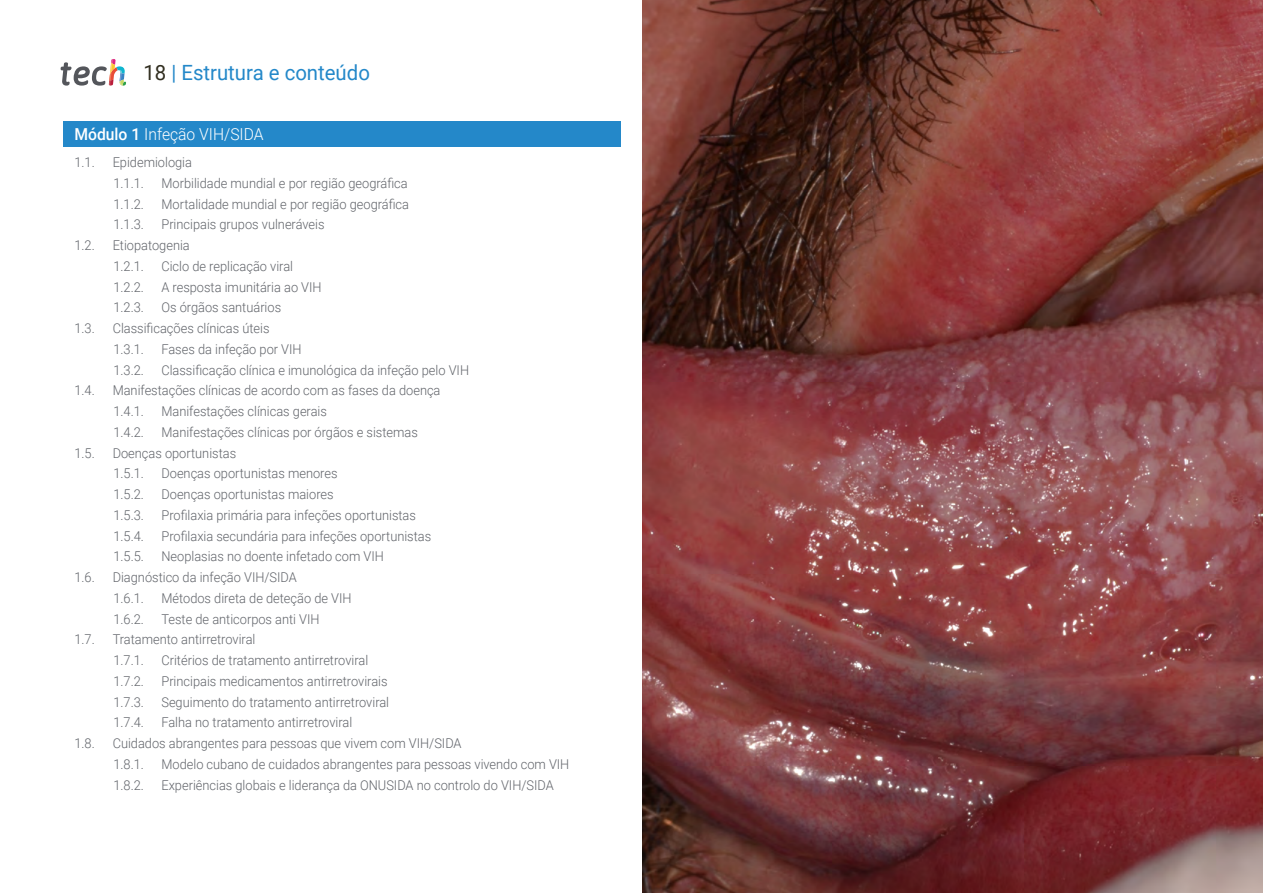
<style>
.page{position:relative;width:1263px;height:893px;background:#fff}
.page>*{position:absolute;margin:0;border:0;box-sizing:border-box;transform-origin:0 0}
.t1{font:21px "Roboto";color:#2488c9}
.t2{font:300 16.5px "Roboto";color:#fff;scale:.95 1}
.t3{font:300 13.5px/20.7px "Roboto";color:#61646a;scale:.95 1}
.s1{color:#312e20}
.s2{font-weight:500}
</style>
<div class="page">
<div style="left:63px;top:121px;width:558px;height:25px;background:#2488c9"></div>
<img style="left:642px;top:0;width:621px;height:893px">
<svg style="left:61px;top:59px;width:65px;height:27px"></svg>
<h1 class="t1" style="left:144px;top:57px;width:228px"><span class="s1">18</span> | Estrutura e conteúdo</h1>
<p class="t2" style="left:74px;top:123px;width:201px"><span class="s2">Módulo 1</span> Infeção VIH/SIDA</p>
<p class="t3" style="left:74px;top:151px;width:23px">1.1.</p>
<p class="t3" style="left:113px;top:151px;width:85px">Epidemiologia<br>1.1.1.</p>
<p class="t3" style="left:161px;top:172px;width:261px">Morbilidade mundial e por região geográfica</p>
<p class="t3" style="left:113px;top:193px;width:34px">1.1.2.</p>
<p class="t3" style="left:161px;top:193px;width:262px">Mortalidade mundial e por região geográfica</p>
<p class="t3" style="left:113px;top:214px;width:34px">1.1.3.</p>
<p class="t3" style="left:161px;top:214px;width:173px">Principais grupos vulneráveis</p>
<p class="t3" style="left:74px;top:234px;width:23px">1.2.</p>
<p class="t3" style="left:113px;top:234px;width:83px">Etiopatogenia<br>1.2.1.</p>
<p class="t3" style="left:161px;top:255px;width:140px">Ciclo de replicação viral</p>
<p class="t3" style="left:113px;top:276px;width:34px">1.2.2.</p>
<p class="t3" style="left:161px;top:276px;width:170px">A resposta imunitária ao VIH</p>
<p class="t3" style="left:113px;top:297px;width:34px">1.2.3.</p>
<p class="t3" style="left:161px;top:297px;width:128px">Os órgãos santuários</p>
<p class="t3" style="left:74px;top:317px;width:23px">1.3.</p>
<p class="t3" style="left:113px;top:317px;width:167px">Classificações clínicas úteis<br>1.3.1.</p>
<p class="t3" style="left:161px;top:338px;width:149px">Fases da infeção por VIH</p>
<p class="t3" style="left:113px;top:359px;width:34px">1.3.2.</p>
<p class="t3" style="left:161px;top:359px;width:325px">Classificação clínica e imunológica da infeção pelo VIH</p>
<p class="t3" style="left:74px;top:380px;width:23px">1.4.</p>
<p class="t3" style="left:113px;top:380px;width:347px">Manifestações clínicas de acordo com as fases da doença<br>1.4.1.</p>
<p class="t3" style="left:161px;top:400px;width:176px">Manifestações clínicas gerais</p>
<p class="t3" style="left:113px;top:421px;width:34px">1.4.2.</p>
<p class="t3" style="left:161px;top:421px;width:271px">Manifestações clínicas por órgãos e sistemas</p>
<p class="t3" style="left:74px;top:442px;width:23px">1.5.</p>
<p class="t3" style="left:113px;top:442px;width:131px">Doenças oportunistas<br>1.5.1.</p>
<p class="t3" style="left:161px;top:463px;width:187px">Doenças oportunistas menores</p>
<p class="t3" style="left:113px;top:483px;width:34px">1.5.2.</p>
<p class="t3" style="left:161px;top:483px;width:183px">Doenças oportunistas maiores</p>
<p class="t3" style="left:113px;top:504px;width:34px">1.5.3.</p>
<p class="t3" style="left:161px;top:504px;width:269px">Profilaxia primária para infeções oportunistas</p>
<p class="t3" style="left:113px;top:525px;width:34px">1.5.4.</p>
<p class="t3" style="left:161px;top:525px;width:286px">Profilaxia secundária para infeções oportunistas</p>
<p class="t3" style="left:113px;top:546px;width:34px">1.5.5.</p>
<p class="t3" style="left:161px;top:546px;width:236px">Neoplasias no doente infetado com VIH</p>
<p class="t3" style="left:74px;top:566px;width:23px">1.6.</p>
<p class="t3" style="left:113px;top:566px;width:195px">Diagnóstico da infeção VIH/SIDA<br>1.6.1.</p>
<p class="t3" style="left:161px;top:587px;width:202px">Métodos direta de deteção de VIH</p>
<p class="t3" style="left:113px;top:608px;width:34px">1.6.2.</p>
<p class="t3" style="left:161px;top:608px;width:168px">Teste de anticorpos anti VIH</p>
<p class="t3" style="left:74px;top:629px;width:23px">1.7.</p>
<p class="t3" style="left:113px;top:629px;width:152px">Tratamento antirretroviral<br>1.7.1.</p>
<p class="t3" style="left:161px;top:649px;width:219px">Critérios de tratamento antirretroviral</p>
<p class="t3" style="left:113px;top:670px;width:34px">1.7.2.</p>
<p class="t3" style="left:161px;top:670px;width:240px">Principais medicamentos antirretrovirais</p>
<p class="t3" style="left:113px;top:691px;width:34px">1.7.3.</p>
<p class="t3" style="left:161px;top:691px;width:241px">Seguimento do tratamento antirretroviral</p>
<p class="t3" style="left:113px;top:712px;width:34px">1.7.4.</p>
<p class="t3" style="left:161px;top:712px;width:202px">Falha no tratamento antirretroviral</p>
<p class="t3" style="left:74px;top:732px;width:23px">1.8.</p>
<p class="t3" style="left:113px;top:732px;width:369px">Cuidados abrangentes para pessoas que vivem com VIH/SIDA<br>1.8.1.</p>
<p class="t3" style="left:161px;top:753px;width:431px">Modelo cubano de cuidados abrangentes para pessoas vivendo com VIH</p>
<p class="t3" style="left:113px;top:774px;width:34px">1.8.2.</p>
<p class="t3" style="left:161px;top:774px;width:414px">Experiências globais e liderança da ONUSIDA no controlo do VIH/SIDA</p>
</div>
